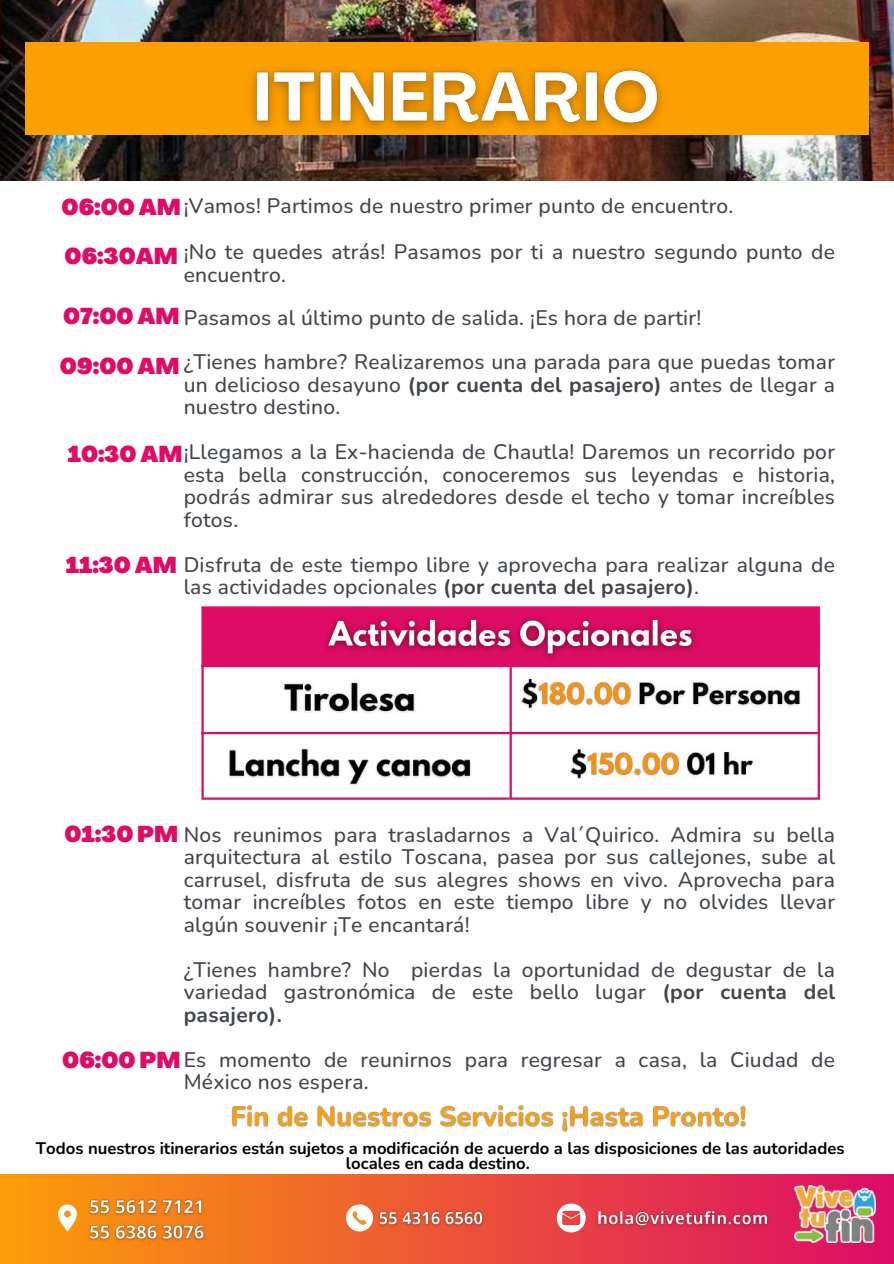
<style>
.page{position:relative;width:894px;height:1264px;background:#fff}
.page>*{position:absolute;margin:0;border:0;box-sizing:border-box;transform-origin:0 0}
.t1{font:900 22.5px "Agrandir";color:#de0c64}
.t2{font:500 21px/22.5px "Nunito";letter-spacing:.015em;color:#41464b}
.t3{font:700 16.65px/14.7px "Nunito";color:#000;text-align:center}
.s1{font-family:"Agrandir";font-weight:900;font-size:22.5px;color:#de0c64}
.s2{font-weight:700}
</style>
<div class="page">
<img style="left:0;top:0;width:893px;height:180px">
<div style="left:0;top:1174px;width:893px;height:89px;background:linear-gradient(to right,#fc9c06,#dc0f68)"></div>
<div style="left:25px;top:42px;width:843px;height:93px;background:#fc9f00"></div>
<svg style="left:58px;top:1204px;width:19px;height:27px"></svg>
<svg style="left:346px;top:1204px;width:27px;height:27px"></svg>
<svg style="left:556px;top:1203px;width:29px;height:29px"></svg>
<img style="left:84px;top:1193px;width:125px;height:52px">
<img style="left:593px;top:1205px;width:179px;height:27px">
<img style="left:374px;top:1206px;width:113px;height:24px">
<img style="left:794px;top:1184px;width:81px;height:58px">
<div style="left:202px;top:607px;width:616px;height:59px;background:#de0c64"></div>
<hr style="left:201px;top:608px;width:3px;height:189px;background:#de0c64">
<hr style="left:509px;top:667px;width:2px;height:130px;background:#de0c64">
<hr style="left:817px;top:608px;width:2px;height:189px;background:#de0c64">
<hr style="left:201px;top:606px;width:618px;height:2px;background:#de0c64">
<hr style="left:201px;top:665px;width:618px;height:2px;background:#de0c64">
<hr style="left:201px;top:732px;width:618px;height:2px;background:#de0c64">
<hr style="left:201px;top:797px;width:618px;height:2px;background:#de0c64">
<img style="left:238px;top:67px;width:437px;height:76px">
<img style="left:231px;top:1105px;width:515px;height:28px">
<img style="left:325px;top:615px;width:371px;height:43px">
<img style="left:283px;top:682px;width:132px;height:31px">
<img style="left:229px;top:749px;width:242px;height:37px">
<img style="left:521px;top:677px;width:280px;height:32px">
<img style="left:570px;top:749px;width:184px;height:30px">
<p class="t2" style="left:184px;top:184px;width:652px;line-height:45.9px;text-indent:-122px"><span class="s1">06:00 AM</span>¡Vamos! Partimos de nuestro primer punto de encuentro.<br>¡No te quedes atrás! Pasamos por ti a nuestro segundo punto de</p>
<p class="t2" style="left:184px;top:264px;width:104px">encuentro.</p>
<p class="t2" style="left:63px;top:306px;width:639px"><span class="s1">07:00 AM</span> Pasamos al último punto de salida. ¡Es hora de partir!</p>
<p class="t2" style="left:184px;top:351px;width:652px">¿Tienes hambre? Realizaremos una parada para que puedas tomar</p>
<p class="t2" style="left:184px;top:373px;width:652px">un delicioso desayuno <span class="s2">(por cuenta del pasajero)</span> antes de llegar a nuestro destino.</p>
<p class="t2" style="left:184px;top:441px;width:652px;text-align:justify">¡Llegamos a la Ex-hacienda de Chautla! Daremos un recorrido por esta bella construcción, conoceremos sus leyendas e historia, podrás admirar sus alrededores desde el techo y tomar increíbles fotos.</p>
<p class="t2" style="left:184px;top:553px;width:652px;text-indent:-118px"><span class="s1">11:30 AM</span> Disfruta de este tiempo libre y aprovecha para realizar alguna de las actividades opcionales <span class="s2">(por cuenta del pasajero)</span>.</p>
<p class="t1" style="left:65px;top:247px;width:115px">06:30AM</p>
<p class="t1" style="left:60px;top:357px;width:121px">09:00 AM</p>
<p class="t1" style="left:68px;top:445px;width:116px">10:30 AM</p>
<p class="t2" style="left:184px;top:823px;width:652px;text-align:justify;text-indent:-119px"><span class="s1">01:30 PM</span> Nos reunimos para trasladarnos a Val´Quirico. Admira su bella arquitectura al estilo Toscana, pasea por sus callejones, sube al carrusel, disfruta de sus alegres shows en vivo. Aprovecha para tomar increíbles fotos en este tiempo libre y no olvides llevar algún souvenir ¡Te encantará!</p>
<p class="t2" style="left:184px;top:958px;width:652px;text-align:justify">¿Tienes hambre? No pierdas la oportunidad de degustar de la variedad gastronómica de este bello lugar <span class="s2">(por cuenta del pasajero).</span></p>
<p class="t2" style="left:184px;top:1048px;width:652px;text-indent:-121px"><span class="s1">06:00 PM</span>Es momento de reunirnos para regresar a casa, la Ciudad de<br>México nos espera.</p>
<p class="t3" style="left:36px;top:1141px;width:810px">Todos nuestros itinerarios están sujetos a modificación de acuerdo a las disposiciones de las autoridades locales en cada destino.</p>
</div>
